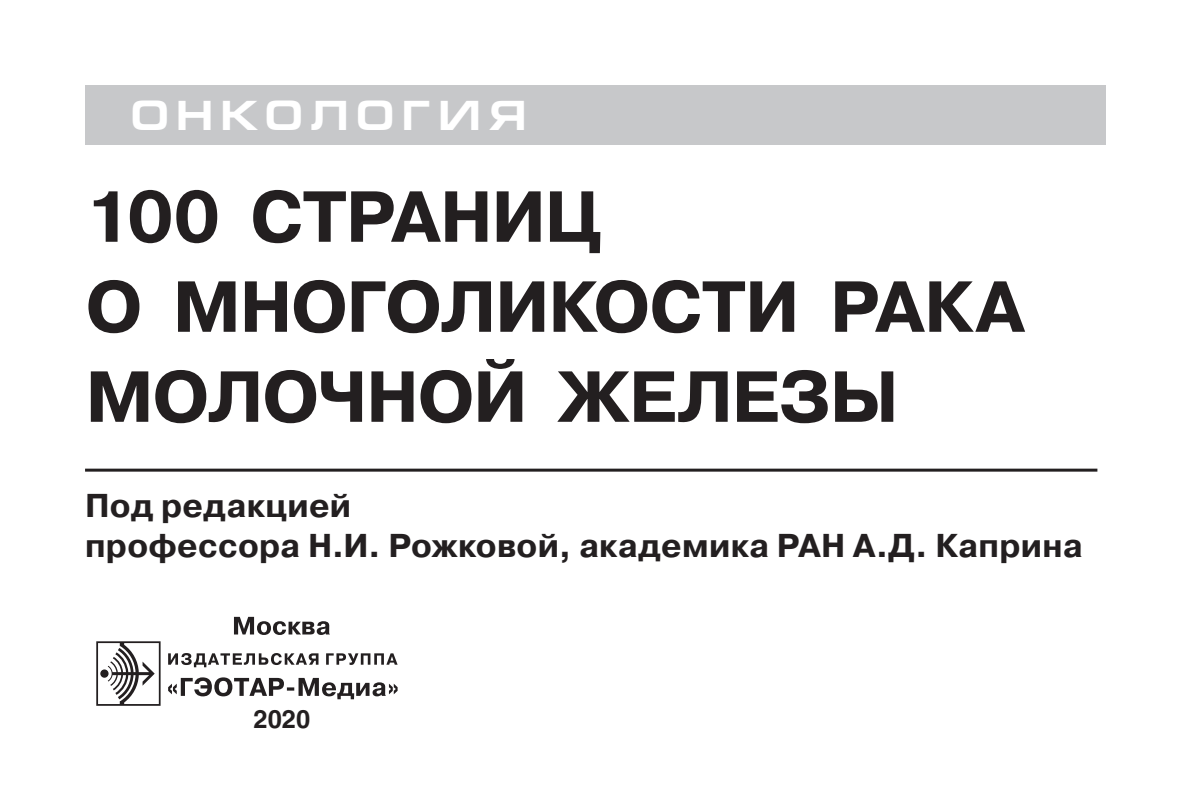
<style>
.page{position:relative;width:1191px;height:808px;background:#fff}
.page>*{position:absolute;margin:0;border:0;box-sizing:border-box;transform-origin:0 0}
.t1{font:700 72px/90px "Pragmatica";letter-spacing:-.025em;color:#231f20}
.t2{font:700 42px "Europe Ext";letter-spacing:.18em;color:#fff}
.t3{font:700 33px/39.6px "Pragmatica";letter-spacing:.01em;color:#231f20}
.t4{font:700 25.2px "Helios";color:#231f20}
</style>
<div class="page">
<div style="left:85px;top:85px;width:1021px;height:60px;background:#c7c8ca"></div>
<hr style="left:85px;top:469px;width:1012px;height:3px;background:#231f20">
<svg style="left:96px;top:641px;width:65px;height:65px"></svg>
<svg style="left:168px;top:653px;width:229px;height:14px"></svg>
<svg style="left:168px;top:677px;width:229px;height:22px"></svg>
<svg style="left:234px;top:617px;width:96px;height:18px"></svg>
<p class="t2" style="left:131px;top:93px;width:397px">ОНКОЛОГИЯ</p>
<h1 class="t1" style="left:85px;top:173px;width:940px">100 СТРАНИЦ<br>О МНОГОЛИКОСТИ РАКА<br>МОЛОЧНОЙ ЖЕЛЕЗЫ</h1>
<p class="t3" style="left:85px;top:486px;width:999px">Под редакцией<br>профессора Н.И. Рожковой, академика РАН А.Д. Каприна</p>
<p class="t4" style="left:254px;top:704px;width:58px">2020</p>
</div>
